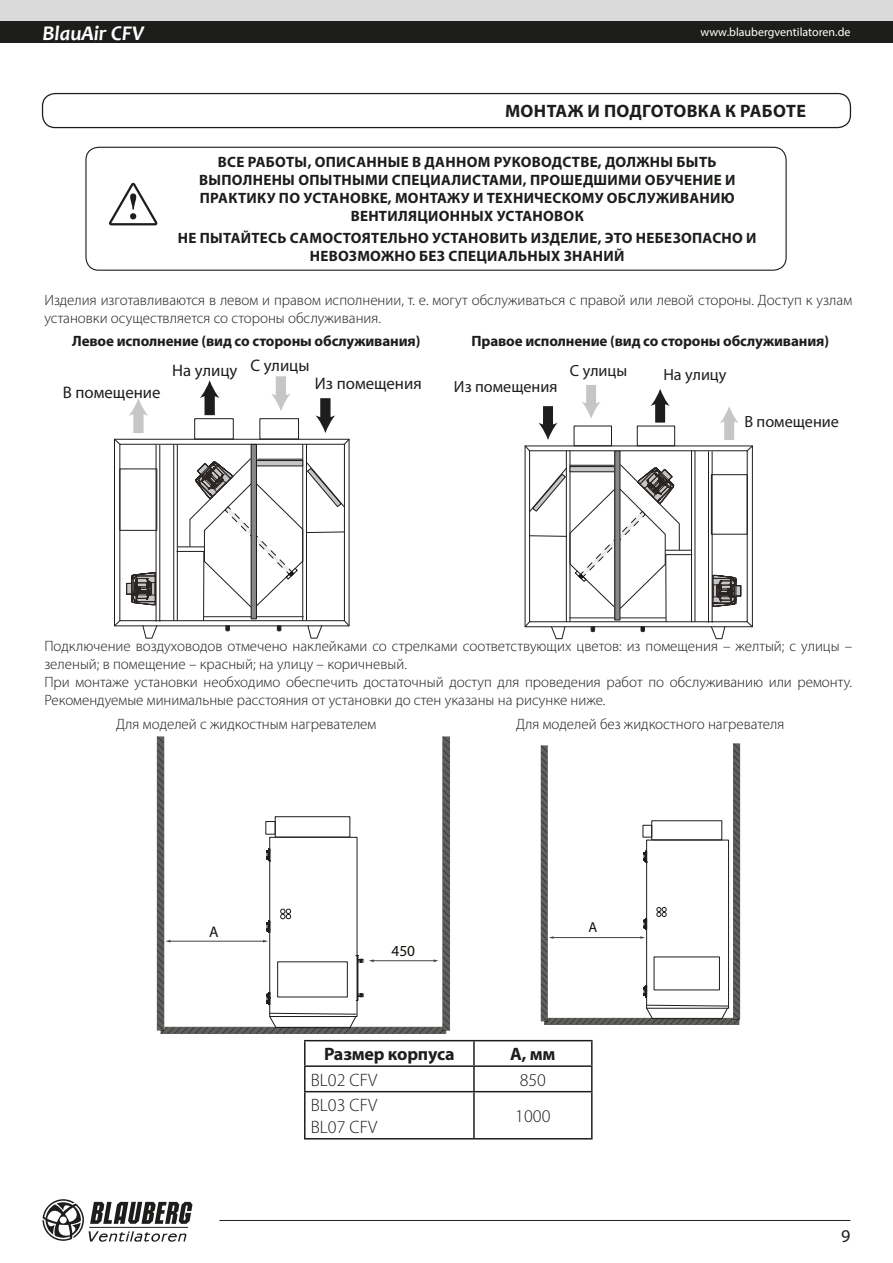
<style>
.page{position:relative;width:893px;height:1263px;background:#fff}
.page>*{position:absolute;margin:0;border:0;box-sizing:border-box;transform-origin:0 0}
.t1{font:italic 700 21px "Candara";color:#fff}
.t2{font:300 18px/21.6px "Myriad Pro";color:#1d1d1b}
.t3{font:700 18px "Myriad Pro";letter-spacing:.02em;color:#1d1d1b}
.t4{font:700 18px "Myriad Pro";letter-spacing:-.005em;color:#1d1d1b}
.t5{font:18px "Myriad Pro";color:#1d1d1b}
.t6{font:16.8px "Myriad Pro";color:#1d1d1b}
.t7{font:16.2px "Myriad Pro";color:#1d1d1b}
.t8{font:15.45px "Myriad Pro";color:#12100b}
.t9{font:300 15px/18px "Myriad Pro";color:#1d1d1b}
.t10{font:700 15px/18px "Myriad Pro";letter-spacing:.02em;color:#1d1d1b;text-align:center}
.t11{font:700 15px "Myriad Pro";letter-spacing:-.01em;color:#1d1d1b}
.t12{font:14.4px "Myriad Pro";color:#12100b}
.t13{font:12px "Myriad Pro";color:#fff}
</style>
<div class="page">
<div style="left:42px;top:93px;width:809px;height:35px;border:1px solid #1d1d1b;border-radius:13px"></div>
<div style="left:276px;top:376px;width:10px;height:23px;background:#c6c6c6"></div>
<svg style="left:272px;top:394px;width:18px;height:17px"></svg>
<div style="left:133px;top:411px;width:11px;height:22px;background:#c6c6c6"></div>
<svg style="left:129px;top:398px;width:19px;height:18px"></svg>
<div style="left:320px;top:398px;width:11px;height:23px;background:#1d1d1b"></div>
<svg style="left:316px;top:415px;width:19px;height:18px"></svg>
<div style="left:205px;top:393px;width:10px;height:22px;background:#1d1d1b"></div>
<svg style="left:200px;top:380px;width:19px;height:18px"></svg>
<div style="left:114px;top:439px;width:235px;height:187px;border:1px solid #1d1d1b"></div>
<div style="left:259px;top:418px;width:40px;height:21px;border:1px solid #1d1d1b"></div>
<div style="left:194px;top:418px;width:40px;height:21px;border:1px solid #1d1d1b"></div>
<svg style="left:343px;top:438px;width:7px;height:7px"></svg>
<svg style="left:114px;top:438px;width:7px;height:7px"></svg>
<svg style="left:114px;top:619px;width:7px;height:8px"></svg>
<hr style="left:306px;top:444px;width:1px;height:176px;background:#1d1d1b">
<hr style="left:302px;top:444px;width:1px;height:176px;background:#1d1d1b">
<hr style="left:177px;top:444px;width:1px;height:176px;background:#1d1d1b">
<hr style="left:173px;top:444px;width:1px;height:176px;background:#1d1d1b">
<hr style="left:159px;top:445px;width:1px;height:176px;background:#1d1d1b">
<hr style="left:156px;top:445px;width:1px;height:176px;background:#1d1d1b">
<div style="left:119px;top:468px;width:38px;height:63px;border:1px solid #1d1d1b"></div>
<svg style="left:142px;top:625px;width:16px;height:14px"></svg>
<svg style="left:126px;top:542px;width:31px;height:68px"></svg>
<div style="left:251px;top:444px;width:5px;height:175px;background:#878787"></div>
<div style="left:251px;top:444px;width:6px;height:175px;border:1px solid #1d1d1b"></div>
<svg style="left:176px;top:458px;width:174px;height:181px"></svg>
<div style="left:586px;top:385px;width:10px;height:22px;background:#c6c6c6"></div>
<svg style="left:582px;top:402px;width:18px;height:17px"></svg>
<div style="left:724px;top:418px;width:10px;height:22px;background:#c6c6c6"></div>
<svg style="left:720px;top:406px;width:18px;height:17px"></svg>
<div style="left:543px;top:406px;width:10px;height:22px;background:#1d1d1b"></div>
<svg style="left:538px;top:423px;width:19px;height:17px"></svg>
<div style="left:655px;top:401px;width:10px;height:22px;background:#1d1d1b"></div>
<svg style="left:651px;top:389px;width:19px;height:17px"></svg>
<div style="left:574px;top:426px;width:38px;height:20px;border:1px solid #1d1d1b"></div>
<div style="left:637px;top:426px;width:38px;height:20px;border:1px solid #1d1d1b"></div>
<svg style="left:524px;top:445px;width:7px;height:7px"></svg>
<svg style="left:746px;top:445px;width:7px;height:7px"></svg>
<svg style="left:746px;top:621px;width:7px;height:7px"></svg>
<hr style="left:566px;top:451px;width:1px;height:171px;background:#1d1d1b">
<hr style="left:570px;top:451px;width:1px;height:171px;background:#1d1d1b">
<hr style="left:691px;top:451px;width:1px;height:171px;background:#1d1d1b">
<hr style="left:695px;top:451px;width:1px;height:171px;background:#1d1d1b">
<hr style="left:708px;top:452px;width:1px;height:170px;background:#1d1d1b">
<hr style="left:712px;top:452px;width:1px;height:170px;background:#1d1d1b">
<div style="left:711px;top:474px;width:37px;height:61px;border:1px solid #1d1d1b"></div>
<svg style="left:710px;top:626px;width:16px;height:13px"></svg>
<svg style="left:711px;top:544px;width:31px;height:68px"></svg>
<div style="left:615px;top:451px;width:5px;height:169px;background:#878787"></div>
<div style="left:614px;top:451px;width:6px;height:169px;border:1px solid #1d1d1b"></div>
<svg style="left:524px;top:464px;width:169px;height:175px"></svg>
<svg style="left:157px;top:736px;width:293px;height:298px"></svg>
<svg style="left:544px;top:1024px;width:195px;height:1px"></svg>
<svg style="left:541px;top:743px;width:199px;height:281px"></svg>
<hr style="left:304px;top:1040px;width:170px;height:1px;background:#1d1d1b">
<hr style="left:304px;top:1041px;width:2px;height:24px;background:#1d1d1b">
<hr style="left:474px;top:1040px;width:119px;height:1px;background:#1d1d1b">
<hr style="left:473px;top:1041px;width:2px;height:24px;background:#1d1d1b">
<hr style="left:591px;top:1041px;width:2px;height:24px;background:#1d1d1b">
<hr style="left:304px;top:1065px;width:170px;height:2px;background:#1d1d1b">
<hr style="left:304px;top:1067px;width:2px;height:24px;background:#1d1d1b">
<hr style="left:474px;top:1065px;width:119px;height:2px;background:#1d1d1b">
<hr style="left:473px;top:1067px;width:2px;height:24px;background:#1d1d1b">
<hr style="left:591px;top:1067px;width:2px;height:24px;background:#1d1d1b">
<hr style="left:304px;top:1091px;width:170px;height:1px;background:#1d1d1b">
<hr style="left:304px;top:1092px;width:2px;height:46px;background:#1d1d1b">
<hr style="left:474px;top:1091px;width:119px;height:1px;background:#1d1d1b">
<hr style="left:473px;top:1092px;width:2px;height:46px;background:#1d1d1b">
<hr style="left:591px;top:1092px;width:2px;height:46px;background:#1d1d1b">
<hr style="left:304px;top:1138px;width:170px;height:1px;background:#1d1d1b">
<hr style="left:474px;top:1138px;width:119px;height:1px;background:#1d1d1b">
<div style="left:85px;top:147px;width:702px;height:124px;border:1px solid #1d1d1b;border-radius:13px"></div>
<svg style="left:109px;top:183px;width:48px;height:42px"></svg>
<div style="left:0;top:0;width:893px;height:21px;background:#dadada"></div>
<div style="left:0;top:21px;width:893px;height:22px;background:#1d1d1b"></div>
<svg style="left:43px;top:1199px;width:149px;height:43px"></svg>
<hr style="left:219px;top:1220px;width:631px;height:1px;background:#1d1d1b">
<h1 class="t1" style="left:43px;top:20px;width:103px">BlauAir CFV</h1>
<p class="t13" style="left:700px;top:25px;width:152px">www.blaubergventilatoren.de</p>
<p class="t3" style="left:505px;top:99px;width:302px">МОНТАЖ И ПОДГОТОВКА К РАБОТЕ</p>
<p class="t10" style="left:199px;top:153px;width:538px">ВСЕ РАБОТЫ, ОПИСАННЫЕ В ДАННОМ РУКОВОДСТВЕ, ДОЛЖНЫ БЫТЬ ВЫПОЛНЕНЫ ОПЫТНЫМИ СПЕЦИАЛИСТАМИ, ПРОШЕДШИМИ ОБУЧЕНИЕ И ПРАКТИКУ ПО УСТАНОВКЕ, МОНТАЖУ И ТЕХНИЧЕСКОМУ ОБСЛУЖИВАНИЮ ВЕНТИЛЯЦИОННЫХ УСТАНОВОК</p>
<p class="t10" style="left:178px;top:229px;width:580px">НЕ ПЫТАЙТЕСЬ САМОСТОЯТЕЛЬНО УСТАНОВИТЬ ИЗДЕЛИЕ, ЭТО НЕБЕЗОПАСНО И<br>НЕВОЗМОЖНО БЕЗ СПЕЦИАЛЬНЫХ ЗНАНИЙ</p>
<p class="t9" style="left:44px;top:291px;width:809px">Изделия изготавливаются в левом и правом исполнении, т. е. могут обслуживаться с правой или левой стороны. Доступ к узлам установки осуществляется со стороны обслуживания.</p>
<p class="t11" style="left:72px;top:331px;width:350px">Левое исполнение (вид со стороны обслуживания)</p>
<p class="t11" style="left:471px;top:331px;width:359px">Правое исполнение (вид со стороны обслуживания)</p>
<p class="t6" style="left:63px;top:382px;width:99px">В помещение</p>
<p class="t6" style="left:172px;top:360px;width:139px">На улицу С улицы</p>
<p class="t7" style="left:570px;top:361px;width:59px">С улицы</p>
<p class="t7" style="left:663px;top:364px;width:65px">На улицу</p>
<p class="t6" style="left:315px;top:373px;width:108px">Из помещения</p>
<p class="t7" style="left:454px;top:376px;width:105px">Из помещения</p>
<p class="t7" style="left:744px;top:412px;width:96px">В помещение</p>
<p class="t9" style="left:44px;top:637px;width:809px">Подключение воздуховодов отмечено наклейками со стрелками соответствующих цветов: из помещения – желтый; с улицы – зеленый; в помещение – красный; на улицу – коричневый.<br>При монтаже установки необходимо обеспечить достаточный доступ для проведения работ по обслуживанию или ремонту.<br>Рекомендуемые минимальные расстояния от установки до стен указаны на рисунке ниже.</p>
<p class="t9" style="left:116px;top:715px;width:262px">Для моделей с жидкостным нагревателем</p>
<p class="t9" style="left:516px;top:715px;width:270px">Для моделей без жидкостного нагревателя</p>
<p class="t8" style="left:209px;top:923px;width:11px">A</p>
<p class="t8" style="left:391px;top:941px;width:25px">450</p>
<p class="t12" style="left:589px;top:918px;width:10px">A</p>
<p class="t4" style="left:324px;top:1042px;width:132px">Размер корпуса</p>
<p class="t4" style="left:510px;top:1042px;width:47px">A, мм</p>
<p class="t2" style="left:311px;top:1069px;width:68px">BL02 CFV</p>
<p class="t2" style="left:520px;top:1069px;width:28px">850</p>
<p class="t2" style="left:311px;top:1095px;width:68px">BL03 CFV<br>BL07 CFV</p>
<p class="t2" style="left:515px;top:1105px;width:37px">1000</p>
<p class="t5" style="left:841px;top:1224px;width:11px">9</p>
</div>
